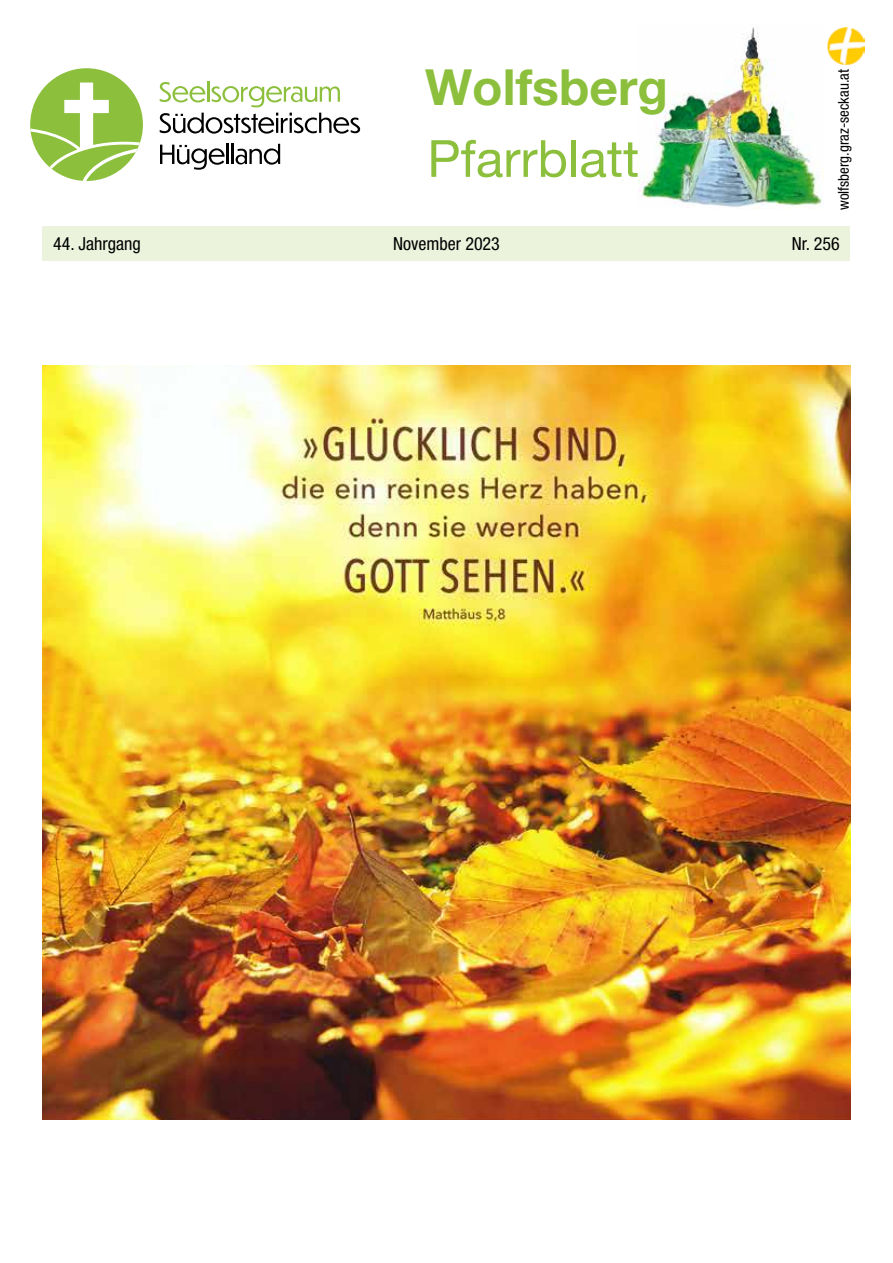
<style>
.page{position:relative;width:893px;height:1263px;background:#fff}
.page>*{position:absolute;margin:0;border:0;box-sizing:border-box;transform-origin:0 0}
.t1{font:51.3px "Helvetica Neue";color:#8cbf3c}
.t2{font:700 49.95px "Helvetica Neue LT Pro";color:#8cbf3c}
.t3{font:condensed 18px "Helvetica Neue LT Pro";color:#000}
.t4{font:condensed 15px "Helvetica Neue LT Pro";color:#000}
</style>
<div class="page">
<div style="left:43px;top:226px;width:807px;height:34px;background:#ebf3dd"></div>
<svg style="left:160px;top:82px;width:45px;height:20px"></svg>
<hr style="left:207px;top:81px;width:2px;height:21px;background:#8cbf3c">
<svg style="left:212px;top:86px;width:128px;height:21px"></svg>
<svg style="left:160px;top:113px;width:200px;height:21px"></svg>
<svg style="left:160px;top:145px;width:65px;height:25px"></svg>
<hr style="left:226px;top:144px;width:3px;height:20px;background:#000">
<hr style="left:231px;top:144px;width:3px;height:20px;background:#000">
<svg style="left:236px;top:144px;width:44px;height:21px"></svg>
<div style="left:30px;top:68px;width:113px;height:113px;background:#8cbf3c;border-radius:50%"></div>
<svg style="left:30px;top:83px;width:110px;height:98px"></svg>
<img style="left:638px;top:27px;width:186px;height:181px">
<img style="left:827px;top:28px;width:37px;height:37px">
<img style="left:43px;top:366px;width:807px;height:753px">
<h2 class="t2" style="left:425px;top:57px;width:244px">Wolfsberg</h2>
<h1 class="t1" style="left:427px;top:122px;width:213px">Pfarrblatt</h1>
<p class="t4" style="left:835px;top:210px;width:142px;rotate:-90deg">wolfsberg.graz-seckau.at</p>
<p class="t3" style="left:53px;top:233px;width:89px">44. Jahrgang</p>
<p class="t3" style="left:393px;top:233px;width:108px">November 2023</p>
<p class="t3" style="left:792px;top:233px;width:49px">Nr. 256</p>
</div>
